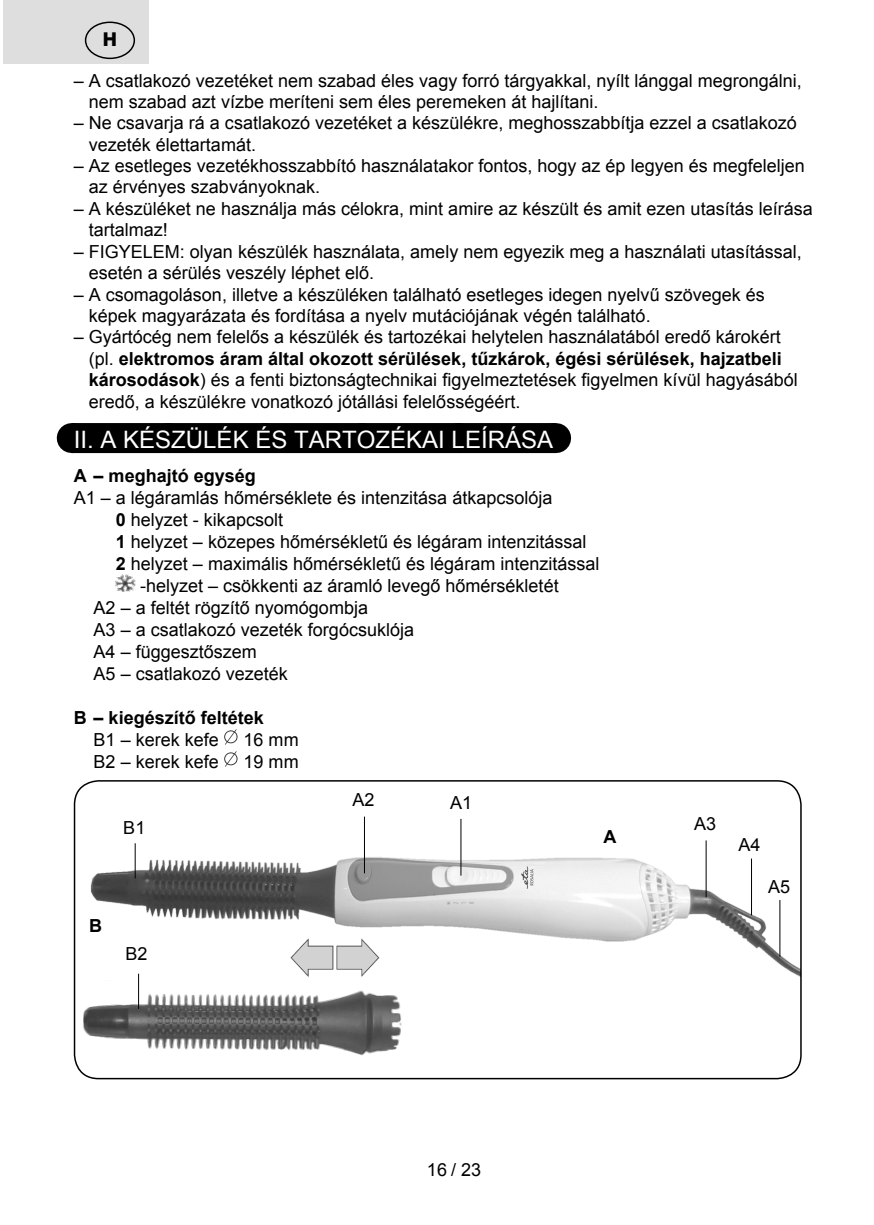
<style>
.page{position:relative;width:874px;height:1225px;background:#fff}
.page>*{position:absolute;margin:0;border:0;box-sizing:border-box;transform-origin:0 0}
.t1{font:24px "Arial";color:#fff}
.t2{font:800 19.2px "Helvetica Neue OT";color:#000}
.t3{font:18px/21.4px "Arial";color:#000}
.t4{font:700 18px "Arial";color:#000}
.s1{font-weight:700}
</style>
<div class="page">
<div style="left:72px;top:423px;width:483px;height:30px;background:#000"></div>
<svg style="left:173px;top:423px;width:333px;height:1px"></svg>
<hr style="left:555px;top:423px;width:1px;height:30px;background:#000">
<img style="left:116px;top:574px;width:19px;height:17px">
<img style="left:224px;top:729px;width:14px;height:16px">
<img style="left:224px;top:751px;width:14px;height:16px">
<img style="left:90px;top:837px;width:708px;height:142px">
<div style="left:74px;top:780px;width:727px;height:299px;border:2px solid #000;border-radius:24px"></div>
<img style="left:74px;top:979px;width:328px;height:88px">
<img style="left:285px;top:937px;width:105px;height:44px">
<hr style="left:364px;top:816px;width:1px;height:57px;background:#000">
<hr style="left:460px;top:819px;width:1px;height:56px;background:#000">
<hr style="left:135px;top:843px;width:1px;height:35px;background:#000">
<hr style="left:138px;top:973px;width:1px;height:36px;background:#000">
<hr style="left:705px;top:840px;width:1px;height:57px;background:#000">
<hr style="left:750px;top:858px;width:1px;height:57px;background:#000">
<hr style="left:779px;top:900px;width:1px;height:56px;background:#000">
<div style="left:3px;top:0;width:145px;height:64px;background:#dedede"></div>
<div style="left:85px;top:22px;width:50px;height:37px;border:1px solid #000;border-radius:50%"></div>
<p class="t2" style="left:103px;top:28px;width:16px">H</p>
<p class="t3" style="left:89px;top:70px;width:714px;text-indent:-15px">– A csatlakozó vezetéket nem szabad éles vagy forró tárgyakkal, nyílt lánggal megrongálni, nem szabad azt vízbe meríteni sem éles peremeken át hajlítani.</p>
<p class="t3" style="left:89px;top:112px;width:709px;text-indent:-15px">– Ne csavarja rá a csatlakozó vezetéket a készülékre, meghosszabbítja ezzel a csatlakozó vezeték élettartamát.</p>
<p class="t3" style="left:89px;top:155px;width:717px;text-indent:-15px">– Az esetleges vezetékhosszabbító használatakor fontos, hogy az ép legyen és megfeleljen az érvényes szabványoknak.</p>
<p class="t3" style="left:89px;top:198px;width:725px;text-indent:-15px">– A készüléket ne használja más célokra, mint amire az készült és amit ezen utasítás leírása tartalmaz!</p>
<p class="t3" style="left:89px;top:240px;width:714px;text-indent:-15px">– FIGYELEM: olyan készülék használata, amely nem egyezik meg a használati utasítással, esetén a sérülés veszély léphet elő.</p>
<p class="t3" style="left:89px;top:283px;width:677px;text-indent:-15px">– A csomagoláson, illetve a készüléken található esetleges idegen nyelvű szövegek és képek magyarázata és fordítása a nyelv mutációjának végén található.</p>
<p class="t3" style="left:89px;top:326px;width:710px;text-indent:-15px">– Gyártócég nem felelős a készülék és tartozékai helytelen használatából eredő károkért (pl. <span class="s1">elektromos áram által okozott sérülések, tűzkárok, égési sérülések, hajzatbeli károsodások</span>) és a fenti biztonságtechnikai figyelmeztetések figyelmen kívül hagyásából eredő, a készülékre vonatkozó jótállási felelősségéért.</p>
<h1 class="t1" style="left:74px;top:423px;width:480px">II. A KÉSZÜLÉK ÉS TARTOZÉKAI LEÍRÁSA</h1>
<p class="t4" style="left:74px;top:462px;width:183px">A – meghajtó egység</p>
<p class="t3" style="left:74px;top:486px;width:480px">A1 – a légáramlás hőmérséklete és intenzitása átkapcsolója</p>
<p class="t3" style="left:116px;top:508px;width:169px"><span class="s1">0</span> helyzet - kikapcsolt</p>
<p class="t3" style="left:116px;top:530px;width:472px"><span class="s1">1</span> helyzet – közepes hőmérsékletű és légáram intenzitással</p>
<p class="t3" style="left:116px;top:552px;width:485px"><span class="s1">2</span> helyzet – maximális hőmérsékletű és légáram intenzitással</p>
<p class="t3" style="left:140px;top:574px;width:420px">-helyzet – csökkenti az áramló levegő hőmérsékletét</p>
<p class="t3" style="left:94px;top:596px;width:276px">A2 – a feltét rögzítő nyomógombja</p>
<p class="t3" style="left:94px;top:618px;width:322px">A3 – a csatlakozó vezeték forgócsuklója</p>
<p class="t3" style="left:94px;top:640px;width:165px">A4 – függesztőszem</p>
<p class="t3" style="left:94px;top:662px;width:196px">A5 – csatlakozó vezeték</p>
<p class="t4" style="left:74px;top:704px;width:191px">B – kiegészítő feltétek</p>
<p class="t3" style="left:94px;top:728px;width:127px">B1 – kerek kefe</p>
<p class="t3" style="left:243px;top:728px;width:57px">16 mm</p>
<p class="t3" style="left:94px;top:750px;width:127px">B2 – kerek kefe</p>
<p class="t3" style="left:243px;top:750px;width:57px">19 mm</p>
<p class="t3" style="left:352px;top:788px;width:24px">A2</p>
<p class="t3" style="left:450px;top:792px;width:24px">A1</p>
<p class="t3" style="left:123px;top:816px;width:24px">B1</p>
<p class="t3" style="left:694px;top:812px;width:24px">A3</p>
<p class="t4" style="left:603px;top:824px;width:14px">A</p>
<p class="t3" style="left:738px;top:833px;width:24px">A4</p>
<p class="t4" style="left:89px;top:912px;width:14px">B</p>
<p class="t3" style="left:125px;top:943px;width:24px">B2</p>
<p class="t3" style="left:427px;top:1159px;width:56px">16 / 23</p>
<p class="t3" style="left:767px;top:876px;width:24px">A5</p>
</div>
